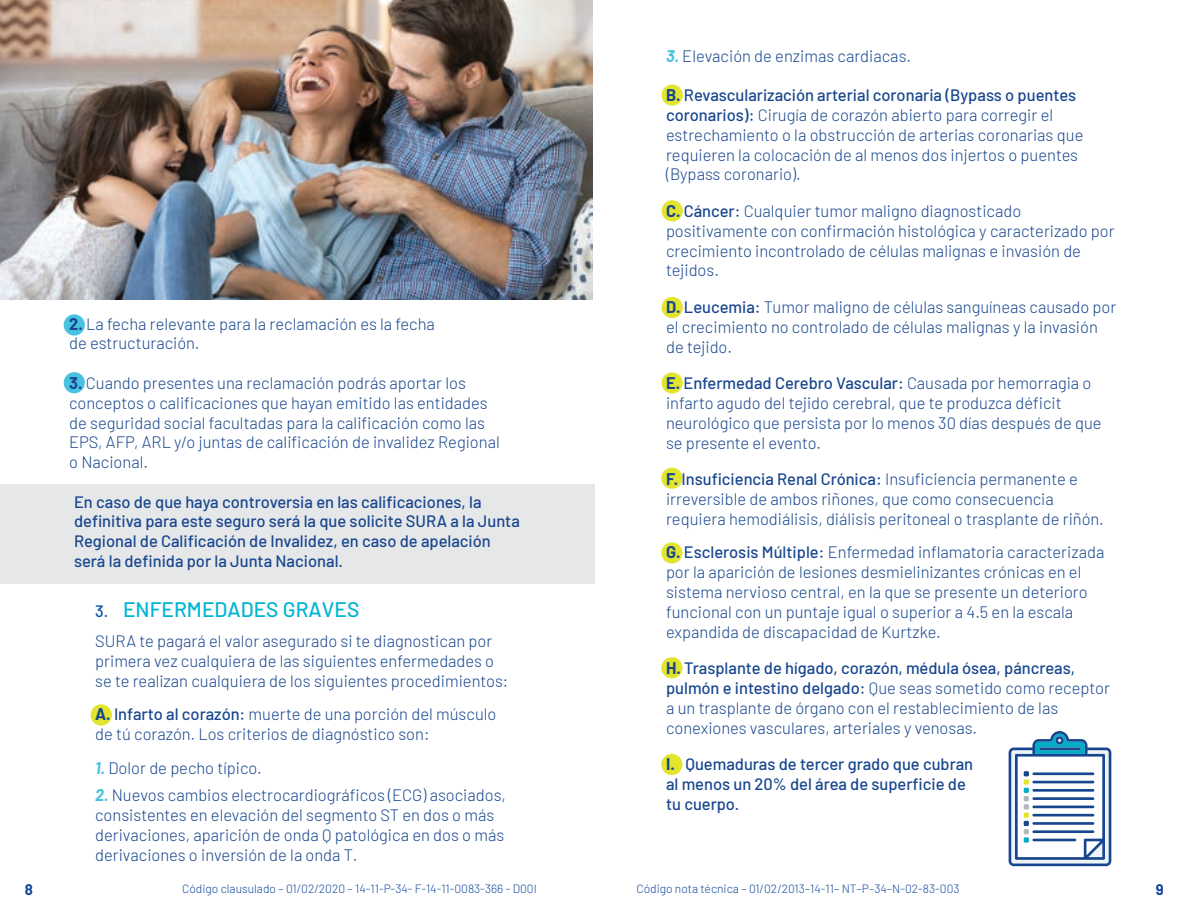
<style>
.page{position:relative;width:1188px;height:918px;background:#fff}
.page>*{position:absolute;margin:0;border:0;box-sizing:border-box;transform-origin:0 0}
.t1{font:500 21px "Barlow";color:#00b5d1}
.t2{font:300 16.5px/19.8px "Barlow";color:#17468e}
.t3{font:500 16.5px/19.8px "Barlow";color:#17468e}
.t4{font:700 15px "Barlow";color:#13499c}
.t5{font:300 12px "Barlow";color:#13499c}
.s1{font-weight:700}
.s2{font-size:16.5px;color:#0154a6}
.s3{font-weight:500}
.s4{font-weight:700;font-style:italic;color:#49c2e1}
</style>
<div class="page">
<div style="left:0;top:485px;width:594px;height:99px;background:#e6e7e9"></div>
<img style="left:0;top:0;width:593px;height:300px">
<div style="left:64px;top:314px;width:21px;height:22px;background:#49c2e1;border-radius:50%"></div>
<div style="left:64px;top:372px;width:21px;height:21px;background:#49c2e1;border-radius:50%"></div>
<div style="left:91px;top:704px;width:21px;height:22px;background:#e2e42d;border-radius:50%"></div>
<div style="left:662px;top:84px;width:21px;height:22px;background:#e2e42d;border-radius:50%"></div>
<div style="left:662px;top:200px;width:21px;height:21px;background:#e2e42d;border-radius:50%"></div>
<div style="left:662px;top:297px;width:21px;height:21px;background:#e2e42d;border-radius:50%"></div>
<div style="left:662px;top:372px;width:21px;height:22px;background:#e2e42d;border-radius:50%"></div>
<div style="left:661px;top:468px;width:21px;height:21px;background:#e2e42d;border-radius:50%"></div>
<div style="left:661px;top:542px;width:21px;height:22px;background:#e2e42d;border-radius:50%"></div>
<div style="left:661px;top:657px;width:21px;height:21px;background:#e2e42d;border-radius:50%"></div>
<div style="left:661px;top:754px;width:21px;height:21px;background:#e2e42d;border-radius:50%"></div>
<svg style="left:1009px;top:731px;width:102px;height:135px"></svg>
<hr style="left:1032px;top:822px;width:62px;height:3px;background:#17468e">
<hr style="left:1032px;top:830px;width:62px;height:3px;background:#17468e">
<hr style="left:1032px;top:839px;width:44px;height:2px;background:#17468e">
<p class="t2" style="left:69px;top:312px;width:367px"><span class="s1">2.</span> La fecha relevante para la reclamación es la fecha de estructuración.</p>
<p class="t2" style="left:69px;top:372px;width:432px"><span class="s1">3.</span> Cuando presentes una reclamación podrás aportar los conceptos o calificaciones que hayan emitido las entidades de seguridad social facultadas para la calificación como las EPS, AFP, ARL y/o juntas de calificación de invalidez Regional o Nacional.</p>
<p class="t3" style="left:74px;top:490px;width:447px">En caso de que haya controversia en las calificaciones, la definitiva para este seguro será la que solicite SURA a la Junta Regional de Calificación de Invalidez, en caso de apelación será la definida por la Junta Nacional.</p>
<p class="t1" style="left:95px;top:594px;width:266px"><span class="s2">3.</span> ENFERMEDADES GRAVES</p>
<p class="t2" style="left:95px;top:630px;width:415px">SURA te pagará el valor asegurado si te diagnostican por primera vez cualquiera de las siguientes enfermedades o se te realizan cualquiera de los siguientes procedimientos:</p>
<p class="t2" style="left:95px;top:703px;width:403px"><span class="s1">A.</span> <span class="s3">Infarto al corazón:</span> muerte de una porción del músculo de tú corazón. Los criterios de diagnóstico son:</p>
<p class="t2" style="left:95px;top:757px;width:168px"><span class="s4">1.</span> Dolor de pecho típico.</p>
<p class="t2" style="left:95px;top:784px;width:412px"><span class="s4">2.</span> Nuevos cambios electrocardiográficos (ECG) asociados, consistentes en elevación del segmento ST en dos o más derivaciones, aparición de onda Q patológica en dos o más derivaciones o inversión de la onda T.</p>
<p class="t2" style="left:666px;top:44px;width:247px"><span class="s4">3.</span> Elevación de enzimas cardiacas.</p>
<p class="t2" style="left:666px;top:84px;width:419px"><span class="s1">B.</span> <span class="s3">Revascularización arterial coronaria (Bypass o puentes coronarios):</span> Cirugía de corazón abierto para corregir el estrechamiento o la obstrucción de arterias coronarias que requieren la colocación de al menos dos injertos o puentes (Bypass coronario).</p>
<p class="t2" style="left:666px;top:200px;width:450px"><span class="s1">C.</span> <span class="s3">Cáncer:</span> Cualquier tumor maligno diagnosticado positivamente con confirmación histológica y caracterizado por crecimiento incontrolado de células malignas e invasión de tejidos.</p>
<p class="t2" style="left:666px;top:296px;width:452px"><span class="s1">D.</span> <span class="s3">Leucemia:</span> Tumor maligno de células sanguíneas causado por el crecimiento no controlado de células malignas y la invasión de tejido.</p>
<p class="t2" style="left:666px;top:372px;width:437px"><span class="s1">E.</span> <span class="s3">Enfermedad Cerebro Vascular:</span> Causada por hemorragia o infarto agudo del tejido cerebral, que te produzca déficit neurológico que persista por lo menos 30 días después de que se presente el evento.</p>
<p class="t2" style="left:666px;top:468px;width:439px"><span class="s1">F.</span> <span class="s3">Insuficiencia Renal Crónica:</span> Insuficiencia permanente e irreversible de ambos riñones, que como consecuencia requiera hemodiálisis, diálisis peritoneal o trasplante de riñón.</p>
<p class="t2" style="left:666px;top:541px;width:440px"><span class="s1">G.</span> <span class="s3">Esclerosis Múltiple:</span> Enfermedad inflamatoria caracterizada por la aparición de lesiones desmielinizantes crónicas en el sistema nervioso central, en la que se presente un deterioro funcional con un puntaje igual o superior a 4.5 en la escala expandida de discapacidad de Kurtzke.</p>
<p class="t2" style="left:666px;top:657px;width:445px"><span class="s1">H.</span> <span class="s3">Trasplante de hígado, corazón, médula ósea, páncreas, pulmón e intestino delgado:</span> Que seas sometido como receptor a un trasplante de órgano con el restablecimiento de las conexiones vasculares, arteriales y venosas.</p>
<p class="t3" style="left:666px;top:753px;width:309px"><span class="s1">I.</span> Quemaduras de tercer grado que cubran al menos un 20% del área de superficie de tu cuerpo.</p>
<p class="t4" style="left:25px;top:879px;width:10px">8</p>
<p class="t5" style="left:182px;top:880px;width:356px">Código clausulado – 01/02/2020 – 14-11-P-34- F-14-11-0083-366 - D00I</p>
<p class="t5" style="left:637px;top:880px;width:325px">Código nota técnica – 01/02/2013–14-11– NT–P–34–N-02-83-003</p>
<p class="t4" style="left:1156px;top:879px;width:9px">9</p>
</div>
